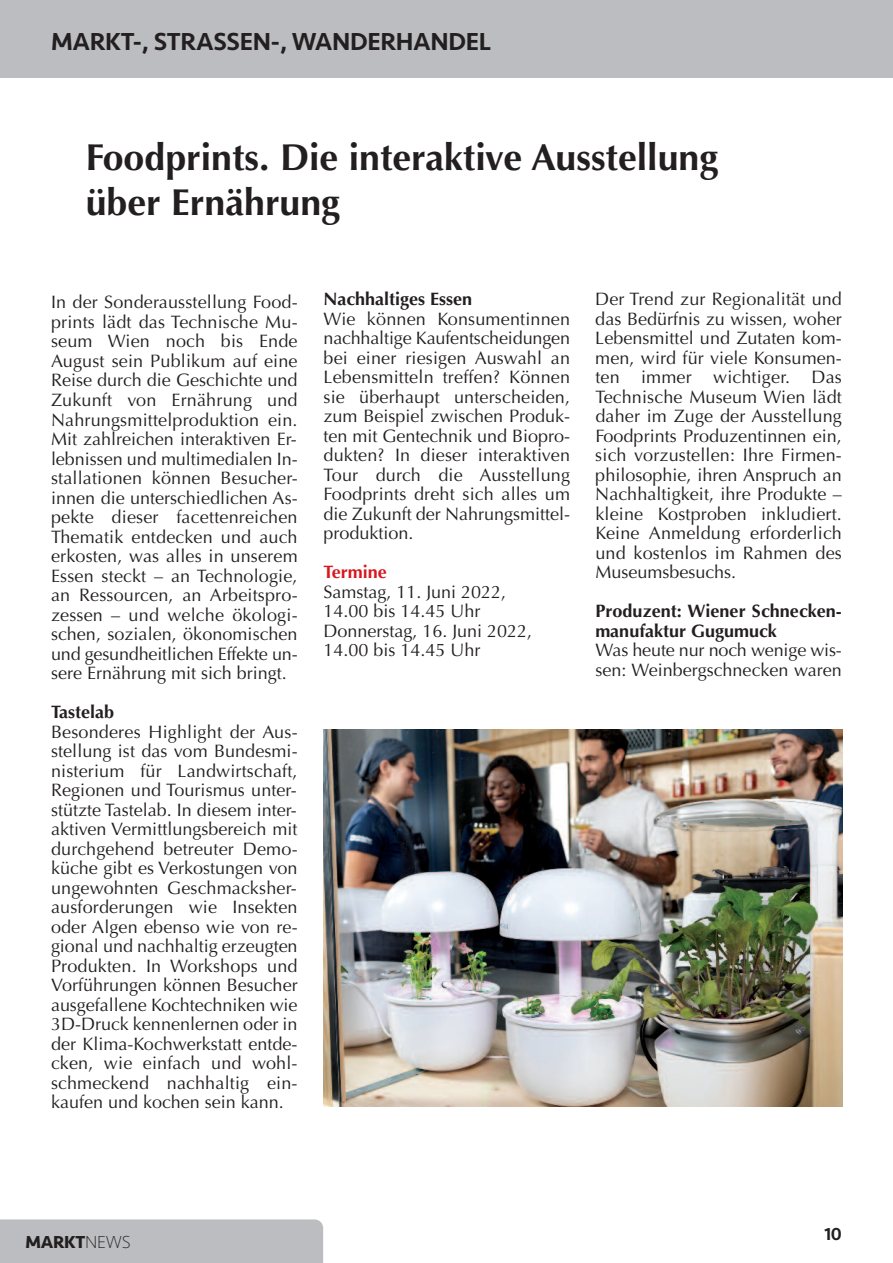
<style>
.page{position:relative;width:893px;height:1263px;background:#fff}
.page>*{position:absolute;margin:0;border:0;box-sizing:border-box;transform-origin:0 0}
.t1{font:700 37.5px/45px "Optima";color:#231f20}
.t2{font:500 25.5px "Seravek";letter-spacing:-.015em;color:#231f20}
.t3{font:18px/19.5px "Optima";color:#231f20;text-align:justify}
.t4{font:700 18px/19.5px "Optima";color:#231f20}
.t5{font:700 18px "Seravek";letter-spacing:-.015em;color:#231f20}
.t6{font:700 18px "Optima";color:#d8171f}
.t7{font:500 18px "Seravek";color:#231f20}
.s1{font-weight:200}
</style>
<div class="page">
<div style="left:0;top:1219px;width:323px;height:44px;background:#bcbdc0"></div>
<div style="left:0;top:0;width:893px;height:78px;background:#bcbdc0"></div>
<img style="left:323px;top:730px;width:520px;height:377px">
<h2 class="t2" style="left:51px;top:26px;width:442px">MARKT-, STRASSEN-, WANDERHANDEL</h2>
<h1 class="t1" style="left:86px;top:135px;width:634px">Foodprints. Die interaktive Ausstellung über Ernährung</h1>
<p class="t3" style="left:51px;top:293px;width:248px">In der Sonderausstellung Food&shy;prints lädt das Technische Mu&shy;seum Wien noch bis Ende August sein Publikum auf eine Reise durch die Geschichte und Zukunft von Ernährung und Nahrungsmittelproduktion ein.<br>Mit zahlreichen interaktiven Er&shy;lebnissen und multimedialen In&shy;stallationen können Besucher&shy;innen die unterschiedlichen As&shy;pekte dieser facettenreichen Thematik entdecken und auch erkosten, was alles in unserem Essen steckt – an Technologie, an Ressourcen, an Arbeitspro&shy;zessen – und welche ökologi&shy;schen, sozialen, ökonomischen und gesundheitlichen Effekte un&shy;sere Ernährung mit sich bringt.</p>
<p class="t4" style="left:51px;top:702px;width:65px">Tastelab</p>
<p class="t3" style="left:51px;top:722px;width:248px">Besonderes Highlight der Aus&shy;stellung ist das vom Bundesmi&shy;nisterium für Landwirtschaft, Regionen und Tourismus unter&shy;stützte Tastelab. In diesem inter&shy;aktiven Vermittlungsbereich mit durchgehend betreuter Demo&shy;küche gibt es Verkostungen von ungewohnten Geschmacksher&shy;ausforderungen wie Insekten oder Algen ebenso wie von re&shy;gional und nachhaltig erzeugten Produkten. In Workshops und Vorführungen können Besucher ausgefallene Kochtechniken wie 3D-Druck kennenlernen oder in der Klima-Kochwerkstatt entde&shy;cken, wie einfach und wohl&shy;schmeckend nachhaltig ein&shy;kaufen und kochen sein kann.</p>
<p class="t4" style="left:323px;top:289px;width:150px">Nachhaltiges Essen</p>
<p class="t3" style="left:323px;top:309px;width:248px">Wie können Konsumentinnen nachhaltige Kaufentscheidungen bei einer riesigen Auswahl an Lebensmitteln treffen? Können sie überhaupt unterscheiden, zum Beispiel zwischen Produk&shy;ten mit Gentechnik und Biopro&shy;dukten? In dieser interaktiven Tour durch die Ausstellung Foodprints dreht sich alles um die Zukunft der Nahrungsmittel&shy;produktion.</p>
<p class="t6" style="left:323px;top:561px;width:65px">Termine</p>
<p class="t3" style="left:323px;top:582px;width:210px;text-align:left">Samstag, 11. Juni 2022,<br>14.00 bis 14.45 Uhr<br>Donnerstag, 16. Juni 2022,<br>14.00 bis 14.45 Uhr</p>
<p class="t3" style="left:595px;top:289px;width:248px">Der Trend zur Regionalität und das Bedürfnis zu wissen, woher Lebensmittel und Zutaten kom&shy;men, wird für viele Konsumen&shy;ten immer wichtiger. Das Technische Museum Wien lädt daher im Zuge der Ausstellung Foodprints Produzentinnen ein, sich vorzustellen: Ihre Firmen&shy;philosophie, ihren Anspruch an Nachhaltigkeit, ihre Produkte – kleine Kostproben inkludiert.<br>Keine Anmeldung erforderlich und kostenlos im Rahmen des Museumsbesuchs.</p>
<p class="t4" style="left:595px;top:601px;width:248px">Produzent: Wiener Schnecken&shy;manufaktur Gugumuck</p>
<p class="t3" style="left:595px;top:640px;width:248px">Was heute nur noch wenige wis&shy;sen: Weinbergschnecken waren</p>
<p class="t5" style="left:25px;top:1227px;width:107px">MARKT<span class="s1">NEWS</span></p>
<p class="t7" style="left:824px;top:1223px;width:19px">10</p>
</div>
